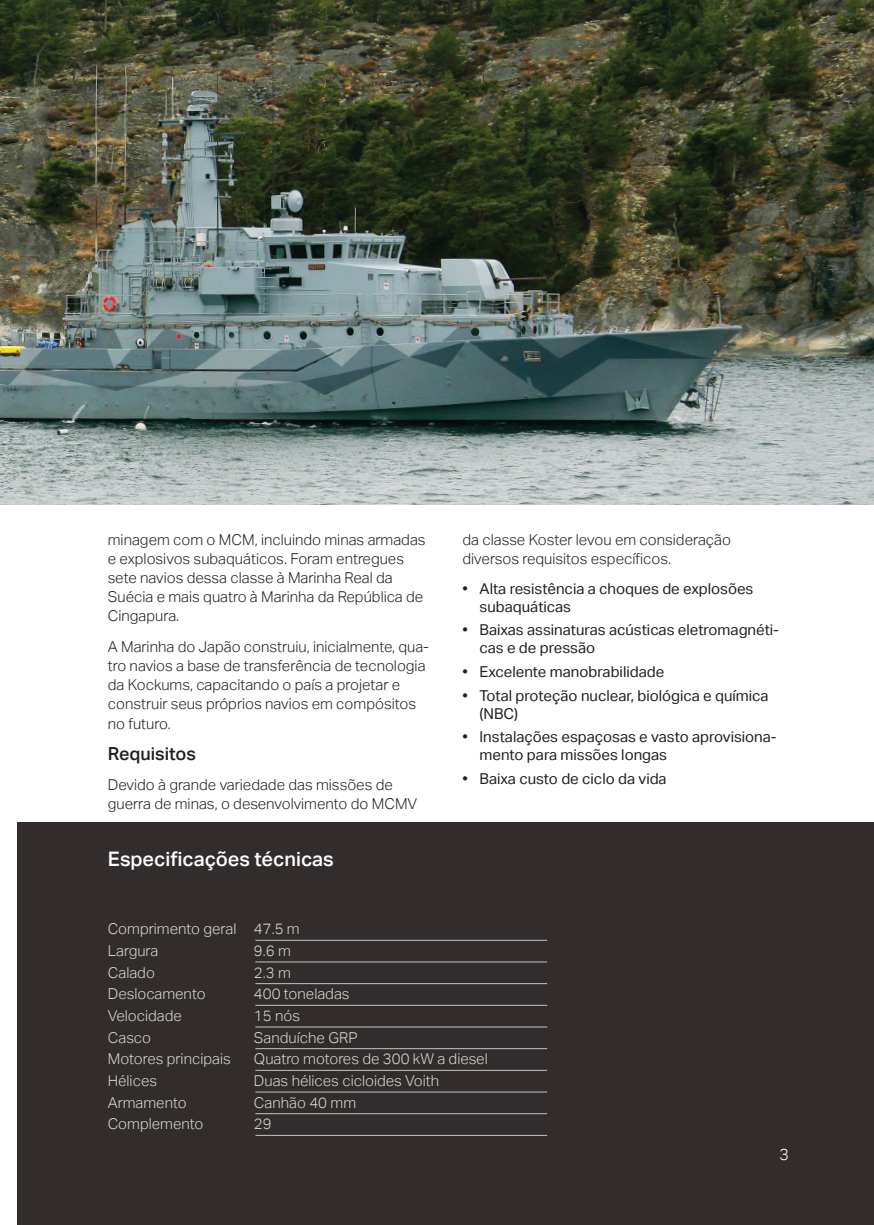
<style>
.page{position:relative;width:874px;height:1225px;background:#fff}
.page>*{position:absolute;margin:0;border:0;box-sizing:border-box;transform-origin:0 0}
.Styckerubrik_neg{font:500 20px "Aktiv Grotesk";color:#fff}
.Brödtext{font:500 18px "Aktiv Grotesk";color:#231f20}
.t1{font:300 16px "Aktiv Grotesk";color:#fff}
.Brödtext-2{font:300 15px/19px "Aktiv Grotesk";color:#231f20}
.Bullets{font:15px/18px "Aktiv Grotesk";color:#231f20}
.Tabell_standardrad{font:300 15px "Aktiv Grotesk";color:#d7d8d1}
</style>
<div class="page">
<img style="left:0;top:0;width:873px;height:505px">
<div style="left:17px;top:822px;width:856px;height:403px;background:#322d2c"></div>
<hr style="left:255px;top:940px;width:292px;height:1px;background:#c1c6c9">
<hr style="left:255px;top:961px;width:292px;height:1px;background:#c1c6c9">
<hr style="left:255px;top:983px;width:292px;height:1px;background:#c1c6c9">
<hr style="left:255px;top:1005px;width:292px;height:1px;background:#c1c6c9">
<hr style="left:255px;top:1026px;width:292px;height:1px;background:#c1c6c9">
<hr style="left:255px;top:1048px;width:292px;height:1px;background:#c1c6c9">
<hr style="left:255px;top:1070px;width:292px;height:1px;background:#c1c6c9">
<hr style="left:255px;top:1091px;width:292px;height:1px;background:#c1c6c9">
<hr style="left:255px;top:1113px;width:292px;height:1px;background:#c1c6c9">
<hr style="left:255px;top:1135px;width:292px;height:1px;background:#c1c6c9">
<p class="Brödtext-2" style="left:108px;top:530px;width:319px">minagem com o MCM, incluindo minas armadas e explosivos subaquáticos. Foram entregues sete navios dessa classe à Marinha Real da Suécia e mais quatro à Marinha da República de Cingapura.</p>
<p class="Brödtext-2" style="left:108px;top:637px;width:323px">A Marinha do Japão construiu, inicialmente, qua&shy;tro navios a base de transferência de tecnologia da Kockums, capacitando o país a projetar e construir seus próprios navios em compósitos no futuro.</p>
<p class="Brödtext" style="left:108px;top:743px;width:90px">Requisitos</p>
<p class="Brödtext-2" style="left:108px;top:775px;width:311px">Devido à grande variedade das missões de guerra de minas, o desenvolvimento do MCMV</p>
<p class="Styckerubrik_neg" style="left:108px;top:847px;width:227px">Especificações técnicas</p>
<p class="Brödtext-2" style="left:462px;top:530px;width:270px">da classe Koster levou em consideração diversos requisitos específicos.</p>
<p class="Bullets" style="left:479px;top:579px;width:275px;text-indent:-17px">• Alta resistência a choques de explosões subaquáticas</p>
<p class="Bullets" style="left:479px;top:621px;width:301px;text-indent:-17px">• Baixas assinaturas acústicas eletromagnéti&shy;cas e de pressão</p>
<p class="Bullets" style="left:462px;top:663px;width:203px">• Excelente manobrabilidade</p>
<p class="Bullets" style="left:479px;top:686px;width:290px;text-indent:-17px">• Total proteção nuclear, biológica e química (NBC)</p>
<p class="Bullets" style="left:479px;top:728px;width:298px;text-indent:-17px">• Instalações espaçosas e vasto aprovisiona&shy;mento para missões longas</p>
<p class="Bullets" style="left:462px;top:770px;width:205px">• Baixa custo de ciclo da vida</p>
<p class="Tabell_standardrad" style="left:108px;top:920px;width:193px">Comprimento geral 47.5 m</p>
<p class="Tabell_standardrad" style="left:108px;top:942px;width:52px">Largura</p>
<p class="Tabell_standardrad" style="left:254px;top:942px;width:38px">9.6 m</p>
<p class="Tabell_standardrad" style="left:108px;top:963px;width:49px">Calado</p>
<p class="Tabell_standardrad" style="left:254px;top:963px;width:38px">2.3 m</p>
<p class="Tabell_standardrad" style="left:108px;top:985px;width:99px">Deslocamento</p>
<p class="Tabell_standardrad" style="left:254px;top:985px;width:97px">400 toneladas</p>
<p class="Tabell_standardrad" style="left:108px;top:1007px;width:76px">Velocidade</p>
<p class="Tabell_standardrad" style="left:254px;top:1007px;width:48px">15 nós</p>
<p class="Tabell_standardrad" style="left:108px;top:1028px;width:45px">Casco</p>
<p class="Tabell_standardrad" style="left:254px;top:1028px;width:105px">Sanduíche GRP</p>
<p class="Tabell_standardrad" style="left:108px;top:1050px;width:124px">Motores principais</p>
<p class="Tabell_standardrad" style="left:254px;top:1050px;width:235px">Quatro motores de 300 kW a diesel</p>
<p class="Tabell_standardrad" style="left:108px;top:1072px;width:51px">Hélices</p>
<p class="Tabell_standardrad" style="left:254px;top:1072px;width:187px">Duas hélices cicloides Voith</p>
<p class="Tabell_standardrad" style="left:108px;top:1093px;width:80px">Armamento</p>
<p class="Tabell_standardrad" style="left:254px;top:1093px;width:104px">Canhão 40 mm</p>
<p class="Tabell_standardrad" style="left:108px;top:1115px;width:97px">Complemento</p>
<p class="Tabell_standardrad" style="left:254px;top:1115px;width:19px">29</p>
<p class="t1" style="left:779px;top:1145px;width:11px">3</p>
</div>
